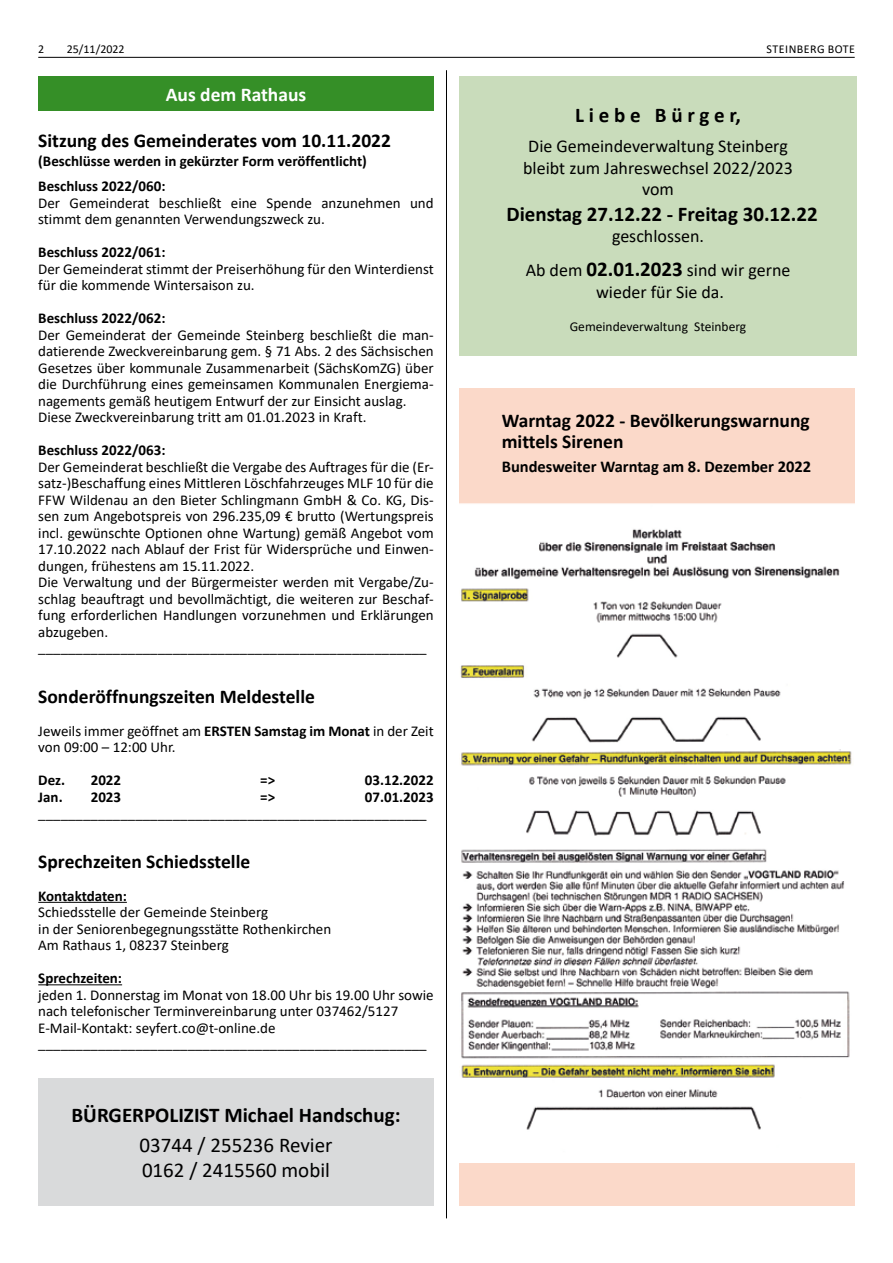
<style>
.page{position:relative;width:893px;height:1263px;background:#fff}
.page>*{position:absolute;margin:0;border:0;box-sizing:border-box;transform-origin:0 0}
.t1{font:700 21px "Calibri";color:#000}
.t2{font:21px/25.2px "Calibri";color:#000}
.t3{font:700 19.5px/21px "Calibri";color:#000}
.t4{font:700 19.5px "Calibri";color:#fff}
.t5{font:18px/21.6px "Calibri";color:#000;text-align:center}
.t6{font:700 16.5px "Calibri";color:#000}
.t7{font:15px/16.5px "Calibri";color:#000}
.t8{font:700 15px/24.9px "Calibri";color:#000}
.t9{font:13.5px "Calibri";color:#000}
.t10{font:12px "Calibri";letter-spacing:.035em;color:#000}
.s1{font-weight:700}
.s2{font-weight:700;font-size:21px}
</style>
<div class="page">
<hr style="left:38px;top:57px;width:817px;height:1px;background:#000">
<hr style="left:446px;top:70px;width:1px;height:1148px;background:#000">
<div style="left:459px;top:388px;width:396px;height:118px;background:#fbd9c9"></div>
<div style="left:459px;top:498px;width:396px;height:707px;background:#fbd9c9"></div>
<img style="left:459px;top:503px;width:396px;height:659px">
<hr style="left:38px;top:902px;width:89px;height:1px;background:#000">
<hr style="left:38px;top:984px;width:84px;height:1px;background:#000">
<div style="left:38px;top:1078px;width:396px;height:127px;background:#d9dadb"></div>
<div style="left:38px;top:77px;width:396px;height:34px;background:#358f27"></div>
<div style="left:459px;top:77px;width:398px;height:279px;background:#c9dcbb"></div>
<p class="t10" style="left:38px;top:41px;width:8px">2</p>
<p class="t10" style="left:67px;top:41px;width:59px">25/11/2022</p>
<p class="t10" style="left:767px;top:41px;width:90px">STEINBERG BOTE</p>
<h2 class="t4" style="left:166px;top:81px;width:142px">Aus dem Rathaus</h2>
<h2 class="t3" style="left:38px;top:130px;width:354px">Sitzung des Gemeinderates vom 10.11.2022</h2>
<p class="t8" style="left:38px;top:148px;width:330px">(Beschlüsse werden in gekürzter Form veröffentlicht)<br>Beschluss 2022/060:</p>
<p class="t7" style="left:38px;top:194px;width:397px">Der Gemeinderat beschließt eine Spende anzunehmen und stimmt dem genannten Verwendungszweck zu.</p>
<p class="t8" style="left:38px;top:239px;width:129px">Beschluss 2022/061:</p>
<p class="t7" style="left:38px;top:260px;width:397px">Der Gemeinderat stimmt der Preiserhöhung für den Winterdienst für die kommende Wintersaison zu.</p>
<p class="t8" style="left:38px;top:305px;width:129px">Beschluss 2022/062:</p>
<p class="t7" style="left:38px;top:326px;width:397px">Der Gemeinderat der Gemeinde Steinberg beschließt die man&shy;datierende Zweckvereinbarung gem. § 71 Abs. 2 des Sächsischen Gesetzes über kommunale Zusammenarbeit (SächsKomZG) über die Durchführung eines gemeinsamen Kommunalen Energiema&shy;nagements gemäß heutigem Entwurf der zur Einsicht auslag.<br>Diese Zweckvereinbarung tritt am 01.01.2023 in Kraft.</p>
<p class="t8" style="left:38px;top:437px;width:129px">Beschluss 2022/063:</p>
<p class="t7" style="left:38px;top:458px;width:397px">Der Gemeinderat beschließt die Vergabe des Auftrages für die (Er&shy;satz-)Beschaffung eines Mittleren Löschfahrzeuges MLF 10 für die FFW Wildenau an den Bieter Schlingmann GmbH &amp; Co. KG, Dis&shy;sen zum Angebotspreis von 296.235,09 € brutto (Wertungspreis incl. gewünschte Optionen ohne Wartung) gemäß Angebot vom 17.10.2022 nach Ablauf der Frist für Widersprüche und Einwen&shy;dungen, frühestens am 15.11.2022.<br>Die Verwaltung und der Bürgermeister werden mit Vergabe/Zu&shy;schlag beauftragt und bevollmächtigt, die weiteren zur Beschaf&shy;fung erforderlichen Handlungen vorzunehmen und Erklärungen abzugeben.</p>
<p class="t7" style="left:38px;top:638px;width:390px">____________________________________________________</p>
<h2 class="t3" style="left:38px;top:685px;width:278px">Sonderöffnungszeiten Meldestelle</h2>
<p class="t7" style="left:38px;top:722px;width:397px">Jeweils immer geöffnet am <span class="s1">ERSTEN Samstag im Monat</span> in der Zeit von 09:00 – 12:00 Uhr.</p>
<p class="t8" style="left:38px;top:767px;width:28px">Dez.</p>
<p class="t8" style="left:91px;top:767px;width:32px">2022</p>
<p class="t8" style="left:260px;top:767px;width:16px">=&gt;</p>
<p class="t8" style="left:365px;top:767px;width:70px">03.12.2022</p>
<p class="t8" style="left:38px;top:784px;width:26px">Jan.</p>
<p class="t8" style="left:91px;top:784px;width:32px">2023</p>
<p class="t8" style="left:260px;top:784px;width:16px">=&gt;</p>
<p class="t8" style="left:365px;top:784px;width:70px">07.01.2023</p>
<p class="t7" style="left:38px;top:804px;width:390px">____________________________________________________</p>
<h2 class="t3" style="left:38px;top:851px;width:214px">Sprechzeiten Schiedsstelle</h2>
<p class="t8" style="left:38px;top:883px;width:90px">Kontaktdaten:</p>
<p class="t7" style="left:38px;top:903px;width:294px">Schiedsstelle der Gemeinde Steinberg<br>in der Seniorenbegegnungsstätte Rothenkirchen<br>Am Rathaus 1, 08237 Steinberg</p>
<p class="t8" style="left:38px;top:965px;width:85px">Sprechzeiten:</p>
<p class="t7" style="left:38px;top:986px;width:397px">jeden 1. Donnerstag im Monat von 18.00 Uhr bis 19.00 Uhr sowie nach telefonischer Terminvereinbarung unter 037462/5127<br>E-Mail-Kontakt: seyfert.co@t-online.de</p>
<p class="t7" style="left:38px;top:1034px;width:390px">____________________________________________________</p>
<h1 class="t1" style="left:72px;top:1100px;width:331px">BÜRGERPOLIZIST Michael Handschug:</h1>
<h1 class="t2" style="left:140px;top:1132px;width:194px">03744 / 255236 Revier<br>0162 / 2415560 mobil</h1>
<h1 class="t1" style="left:575px;top:100px;width:167px">L i e b e B ü r g e r,</h1>
<p class="t5" style="left:523px;top:135px;width:271px">Die Gemeindeverwaltung Steinberg bleibt zum Jahreswechsel 2022/2023 vom</p>
<h1 class="t1" style="left:506px;top:199px;width:313px">Dienstag 27.12.22 - Freitag 30.12.22</h1>
<p class="t5" style="left:526px;top:219px;width:266px;line-height:33.8px">geschlossen.<br>Ab dem <span class="s2">02.01.2023</span> sind wir gerne</p>
<p class="t5" style="left:596px;top:280px;width:130px">wieder für Sie da.</p>
<p class="t9" style="left:570px;top:317px;width:178px">Gemeindeverwaltung Steinberg</p>
<h2 class="t3" style="left:502px;top:410px;width:309px">Warntag 2022 - Bevölkerungswarnung mittels Sirenen</h2>
<p class="t6" style="left:502px;top:455px;width:311px">Bundesweiter Warntag am 8. Dezember 2022</p>
</div>
